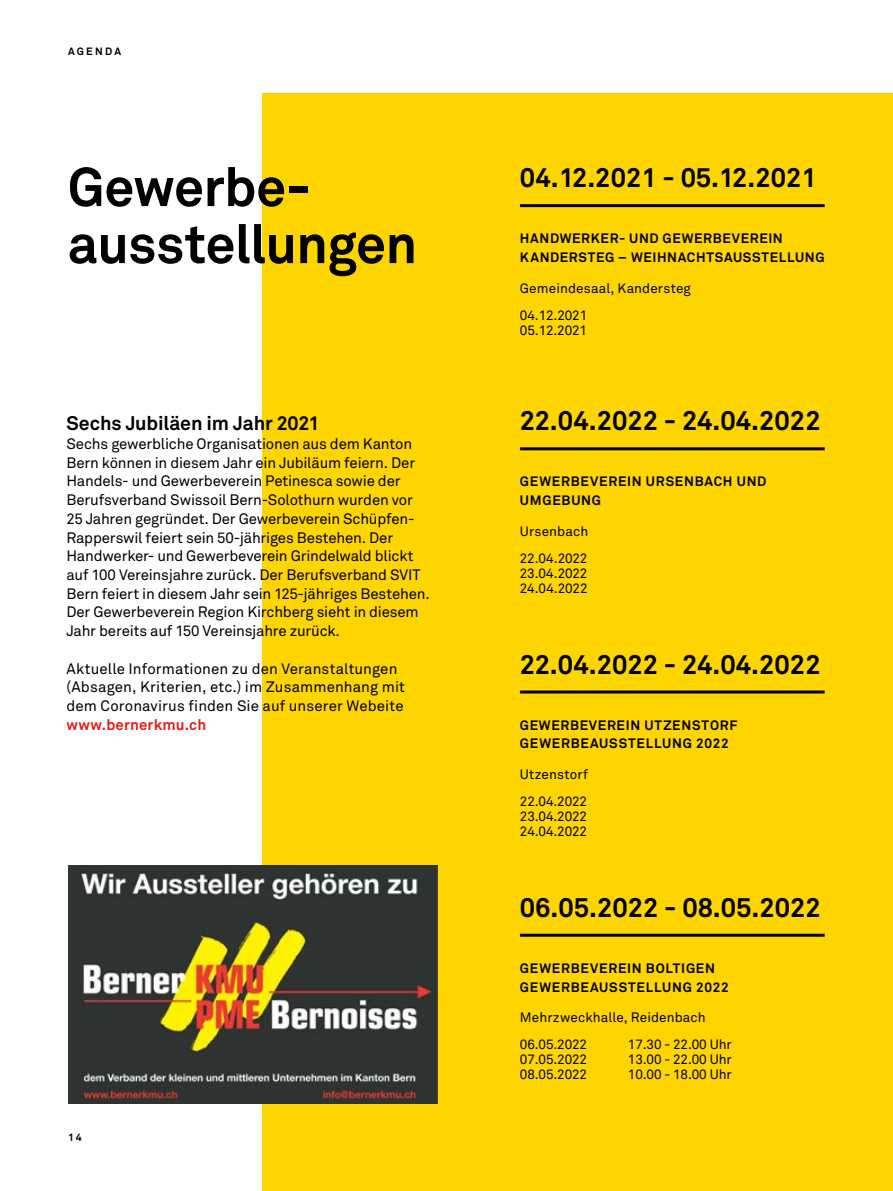
<style>
.page{position:relative;width:893px;height:1191px;background:#fff}
.page>*{position:absolute;margin:0;border:0;box-sizing:border-box;transform-origin:0 0}
.t1{font:700 54px/57px "Akkurat";letter-spacing:-.01em;color:#000}
.t2{font:700 27px "Akkurat";color:#000}
.t3{font:700 19.5px "Akkurat";letter-spacing:-.005em;color:#000}
.t4{font:15px/18.8px "Akkurat";letter-spacing:-.01em;color:#000}
.t5{font:15px/18.8px "Akkurat";letter-spacing:.01em;color:#000}
.t6{font:700 15px "Akkurat";letter-spacing:.01em;color:#e51e1b}
.t7{font:13.5px/27px "Akkurat";letter-spacing:-.01em;color:#000}
.t8{font:700 13.5px/18.8px "Akkurat";letter-spacing:.055em;color:#000}
.t9{font:13.5px/27px "Akkurat";letter-spacing:.01em;color:#000}
.t10{font:700 10.5px "Akkurat";letter-spacing:.205em;color:#000}
</style>
<div class="page">
<div style="left:262px;top:94px;width:631px;height:1097px;background:#ffd500"></div>
<img style="left:68px;top:865px;width:370px;height:238px">
<hr style="left:520px;top:690px;width:305px;height:3px;background:#000">
<hr style="left:520px;top:204px;width:305px;height:3px;background:#000">
<hr style="left:520px;top:447px;width:305px;height:3px;background:#000">
<hr style="left:520px;top:933px;width:305px;height:3px;background:#000">
<p class="t10" style="left:68px;top:45px;width:55px">AGENDA</p>
<h1 class="t1" style="left:68px;top:159px;width:351px">Gewerbe&shy;ausstellungen</h1>
<h3 class="t3" style="left:66px;top:411px;width:255px">Sechs Jubiläen im Jahr 2021</h3>
<p class="t4" style="left:66px;top:435px;width:365px">Sechs gewerbliche Organisationen aus dem Kanton Bern können in diesem Jahr ein Jubiläum feiern. Der Handels- und Gewerbeverein Petinesca sowie der Berufsverband Swissoil Bern-Solothurn wurden vor 25 Jahren gegründet. Der Gewerbeverein Schüpfen-Rapperswil feiert sein 50-jähriges Bestehen. Der Handwerker- und Gewerbeverein Grindelwald blickt auf 100 Vereinsjahre zurück. Der Berufsverband SVIT Bern feiert in diesem Jahr sein 125-jähriges Bestehen.<br>Der Gewerbeverein Region Kirchberg sieht in diesem Jahr bereits auf 150 Vereinsjahre zurück.</p>
<p class="t5" style="left:66px;top:659px;width:340px">Aktuelle Informationen zu den Veranstaltungen (Absagen, Kriterien, etc.) im Zusammenhang mit dem Coronavirus finden Sie auf unserer Webeite</p>
<p class="t6" style="left:66px;top:715px;width:141px">www.bernerkmu.ch</p>
<p class="t10" style="left:68px;top:1130px;width:15px">14</p>
<h2 class="t2" style="left:520px;top:161px;width:299px">04.12.2021 - 05.12.2021</h2>
<p class="t8" style="left:520px;top:229px;width:306px">HANDWERKER- UND GEWERBEVEREIN<br>KANDERSTEG – WEIHNACHTSAUSSTELLUNG</p>
<p class="t9" style="left:520px;top:275px;width:172px">Gemeindesaal, Kandersteg<br>04.12.2021</p>
<p class="t7" style="left:520px;top:317px;width:69px">05.12.2021</p>
<h2 class="t2" style="left:520px;top:404px;width:302px">22.04.2022 - 24.04.2022</h2>
<p class="t8" style="left:520px;top:472px;width:248px">GEWERBEVEREIN URSENBACH UND<br>UMGEBUNG</p>
<p class="t7" style="left:520px;top:518px;width:70px">Ursenbach<br>22.04.2022</p>
<p class="t7" style="left:520px;top:566px;width:69px;line-height:15px">23.04.2022<br>24.04.2022</p>
<h2 class="t2" style="left:520px;top:647px;width:302px">22.04.2022 - 24.04.2022</h2>
<p class="t8" style="left:520px;top:715px;width:219px">GEWERBEVEREIN UTZENSTORF<br>GEWERBEAUSSTELLUNG 2022</p>
<p class="t7" style="left:520px;top:761px;width:70px">Utzenstorf<br>22.04.2022</p>
<p class="t7" style="left:520px;top:809px;width:69px;line-height:15px">23.04.2022<br>24.04.2022</p>
<h2 class="t2" style="left:520px;top:890px;width:303px">06.05.2022 - 08.05.2022</h2>
<p class="t8" style="left:520px;top:958px;width:210px">GEWERBEVEREIN BOLTIGEN<br>GEWERBEAUSSTELLUNG 2022</p>
<p class="t7" style="left:520px;top:1004px;width:187px">Mehrzweckhalle, Reidenbach<br>06.05.2022</p>
<p class="t7" style="left:628px;top:1031px;width:105px">17.30 - 22.00 Uhr</p>
<p class="t7" style="left:520px;top:1046px;width:69px">07.05.2022</p>
<p class="t7" style="left:628px;top:1046px;width:105px">13.00 - 22.00 Uhr</p>
<p class="t7" style="left:520px;top:1061px;width:69px">08.05.2022</p>
<p class="t7" style="left:628px;top:1061px;width:105px">10.00 - 18.00 Uhr</p>
</div>
